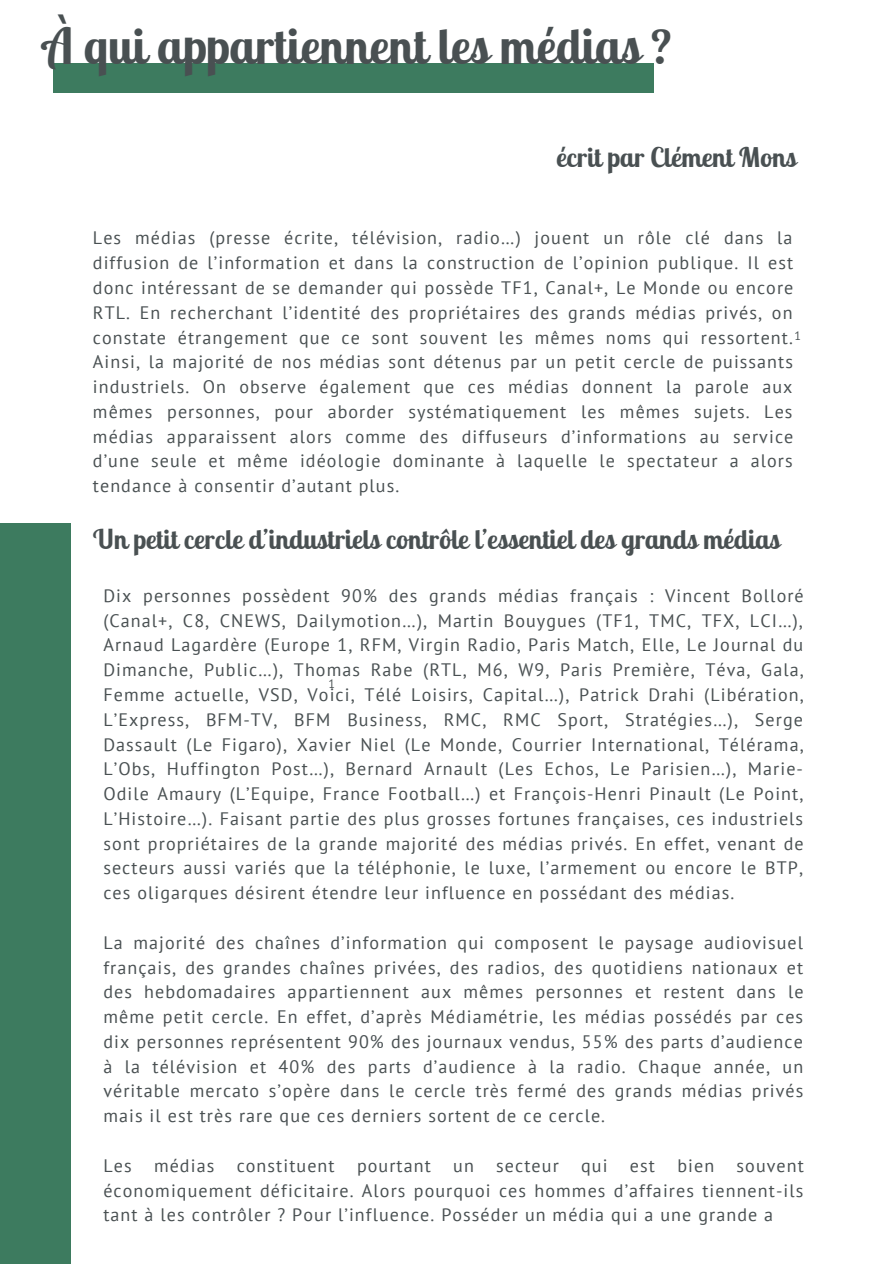
<style>
.page{position:relative;width:894px;height:1264px;background:#fff}
.page>*{position:absolute;margin:0;border:0;box-sizing:border-box;transform-origin:0 0}
.t1{font:700 49.5px "Lobster Two";color:#495052}
.t2{font:700 27px "Lobster Two";color:#495052}
.t3{font:18px/24.8px "PT Sans";letter-spacing:.06em;color:#495052;text-align:justify}
.t4{font:12px "PT Sans";color:#495052}
.s1{color:#fff}
</style>
<div class="page">
<div style="left:53px;top:63px;width:549px;height:29px;background:#3d7b5f"></div>
<div style="left:0;top:523px;width:70px;height:740px;background:#3d7b5f"></div>
<div style="left:105px;top:63px;width:548px;height:29px;background:#3d7b5f"></div>
<p class="t1" style="left:43px;top:14px;width:629px">À qui appartiennent les médias ?</p>
<p class="t2" style="left:556px;top:140px;width:241px">écrit par Clément Mons</p>
<p class="t3" style="left:93px;top:225px;width:701px">Les médias (presse écrite, télévision, radio…) jouent un rôle clé dans la diffusion de l’information et dans la construction de l’opinion publique. Il est donc intéressant de se demander qui possède TF1, Canal+, Le Monde ou encore RTL. En recherchant l’identité des propriétaires des grands médias privés, on constate étrangement que ce sont souvent les mêmes noms qui ressortent.<br>Ainsi, la majorité de nos médias sont détenus par un petit cercle de puissants industriels. On observe également que ces médias donnent la parole aux mêmes personnes, pour aborder systématiquement les mêmes sujets. Les médias apparaissent alors comme des diffuseurs d’informations au service d’une seule et même idéologie dominante à laquelle le spectateur a alors tendance à consentir d’autant plus.</p>
<p class="t4" style="left:794px;top:327px;width:8px">1</p>
<p class="t2" style="left:93px;top:522px;width:688px">Un petit cercle d’industriels contrôle l’essentiel des grands médias</p>
<p class="t3" style="left:103px;top:582px;width:701px">Dix personnes possèdent 90% des grands médias français : Vincent Bolloré (Canal+, C8, CNEWS, Dailymotion…), Martin Bouygues (TF1, TMC, TFX, LCI…), Arnaud Lagardère (Europe 1, RFM, Virgin Radio, Paris Match, Elle, Le Journal du Dimanche, Public…), Thomas Rabe (RTL, M6, W9, Paris Première, Téva, Gala, Femme actuelle, VSD, Voici, Télé Loisirs, Capital…), Patrick Drahi (Libération, L’Express, BFM-TV, BFM Business, RMC, RMC Sport, Stratégies…), Serge Dassault (Le Figaro), Xavier Niel (Le Monde, Courrier International, Télérama, L’Obs, Huffington Post…), Bernard Arnault (Les Echos, Le Parisien…), Marie-Odile Amaury (L’Equipe, France Football…) et François-Henri Pinault (Le Point, L’Histoire…). Faisant partie des plus grosses fortunes françaises, ces industriels sont propriétaires de la grande majorité des médias privés. En effet, venant de secteurs aussi variés que la téléphonie, le luxe, l’armement ou encore le BTP, ces oligarques désirent étendre leur influence en possédant des médias.</p>
<p class="t3" style="left:103px;top:929px;width:701px">La majorité des chaînes d’information qui composent le paysage audiovisuel français, des grandes chaînes privées, des radios, des quotidiens nationaux et des hebdomadaires appartiennent aux mêmes personnes et restent dans le même petit cercle. En effet, d’après Médiamétrie, les médias possédés par ces dix personnes représentent 90% des journaux vendus, 55% des parts d’audience à la télévision et 40% des parts d’audience à la radio. Chaque année, un véritable mercato s’opère dans le cercle très fermé des grands médias privés mais il est très rare que ces derniers sortent de ce cercle.</p>
<p class="t3" style="left:103px;top:1152px;width:701px">Les médias constituent pourtant un secteur qui est bien souvent économiquement déficitaire. Alors pourquoi ces hommes d’affaires tiennent-ils tant à les contrôler ? Pour l’influence. Posséder un média qui a une grande a <span class="s1">XX</span></p>
<p class="t4" style="left:328px;top:675px;width:8px">1</p>
</div>
